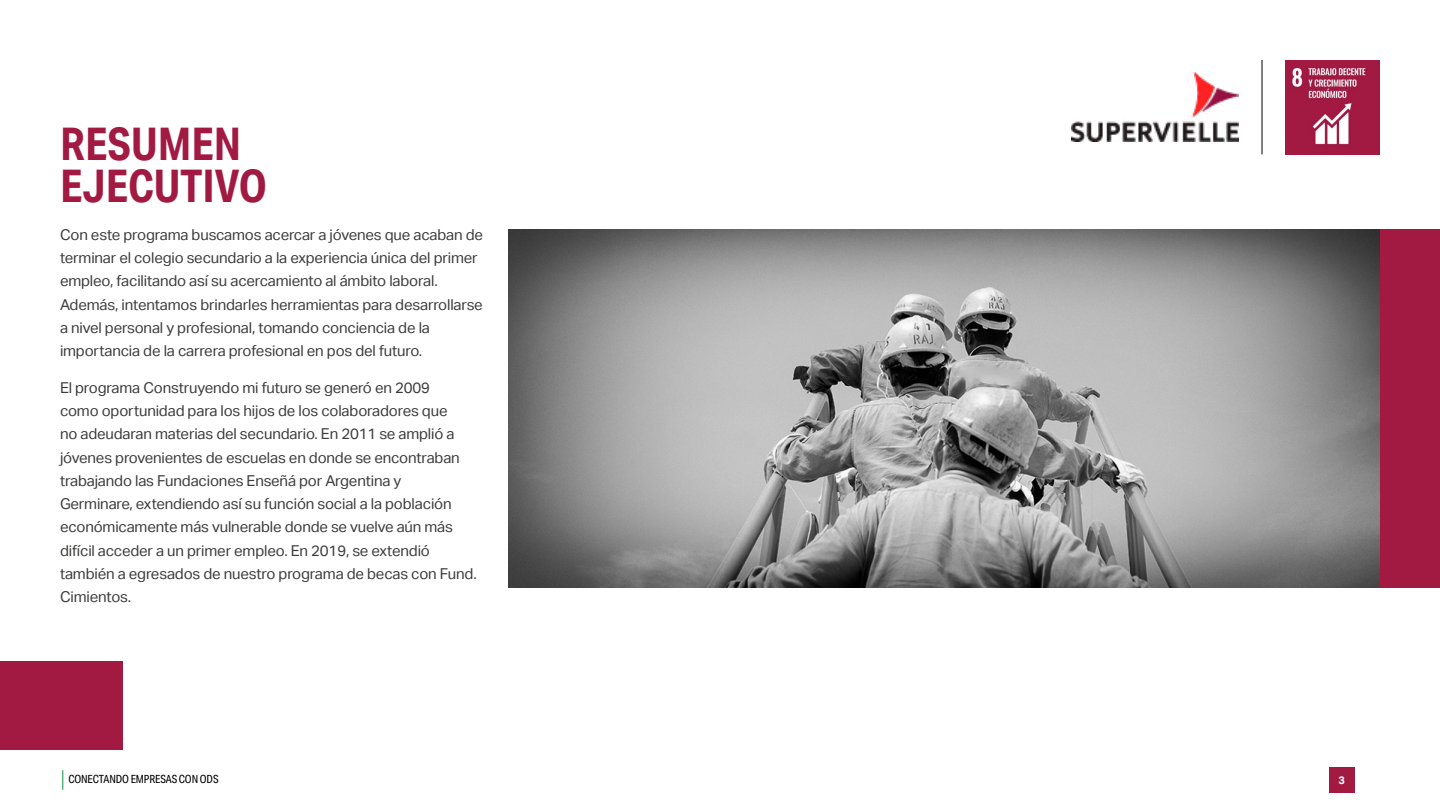
<style>
.page{position:relative;width:1440px;height:810px;background:#fff}
.page>*{position:absolute;margin:0;border:0;box-sizing:border-box;transform-origin:0 0}
.t1{font:700 45px/42.8px "Aktiv Grotesk Cd";color:#a21942}
.t2{font:15px/23.2px "Aktiv Grotesk";letter-spacing:-.01em;color:#3c3c3b}
.t3{font:11.25px "Aktiv Grotesk Cd";letter-spacing:-.01em;color:#000}
.t4{font:700 10.88px "Aktiv Grotesk";color:#fff}
</style>
<div class="page">
<svg style="left:62px;top:770px;width:1px;height:20px"></svg>
<div style="left:1329px;top:767px;width:25px;height:26px;background:#a21942"></div>
<img style="left:1285px;top:60px;width:95px;height:95px">
<hr style="left:1262px;top:60px;width:1px;height:94px;background:#000">
<img style="left:1071px;top:73px;width:168px;height:69px">
<img style="left:508px;top:229px;width:872px;height:359px">
<div style="left:0;top:661px;width:123px;height:89px;background:#a21942"></div>
<div style="left:1380px;top:229px;width:60px;height:359px;background:#a21942"></div>
<p class="t1" style="left:60px;top:122px;width:209px">RESUMEN<br>EJECUTIVO</p>
<p class="t2" style="left:60px;top:223px;width:425px">Con este programa buscamos acercar a jóvenes que acaban de terminar el colegio secundario a la experiencia única del primer empleo, facilitando así su acercamiento al ámbito laboral.<br>Además, intentamos brindarles herramientas para desarrollarse a nivel personal y profesional, tomando conciencia de la importancia de la carrera profesional en pos del futuro.</p>
<p class="t2" style="left:60px;top:376px;width:418px">El programa Construyendo mi futuro se generó en 2009<br>como oportunidad para los hijos de los colaboradores que<br>no adeudaran materias del secundario. En 2011 se amplió a jóvenes provenientes de escuelas en donde se encontraban trabajando las Fundaciones Enseñá por Argentina y Germinare, extendiendo así su función social a la población económicamente más vulnerable donde se vuelve aún más difícil acceder a un primer empleo. En 2019, se extendió también a egresados de nuestro programa de becas con Fund.<br>Cimientos.</p>
<p class="t3" style="left:68px;top:773px;width:152px">CONECTANDO EMPRESAS CON ODS</p>
<p class="t4" style="left:1338px;top:774px;width:8px">3</p>
</div>
